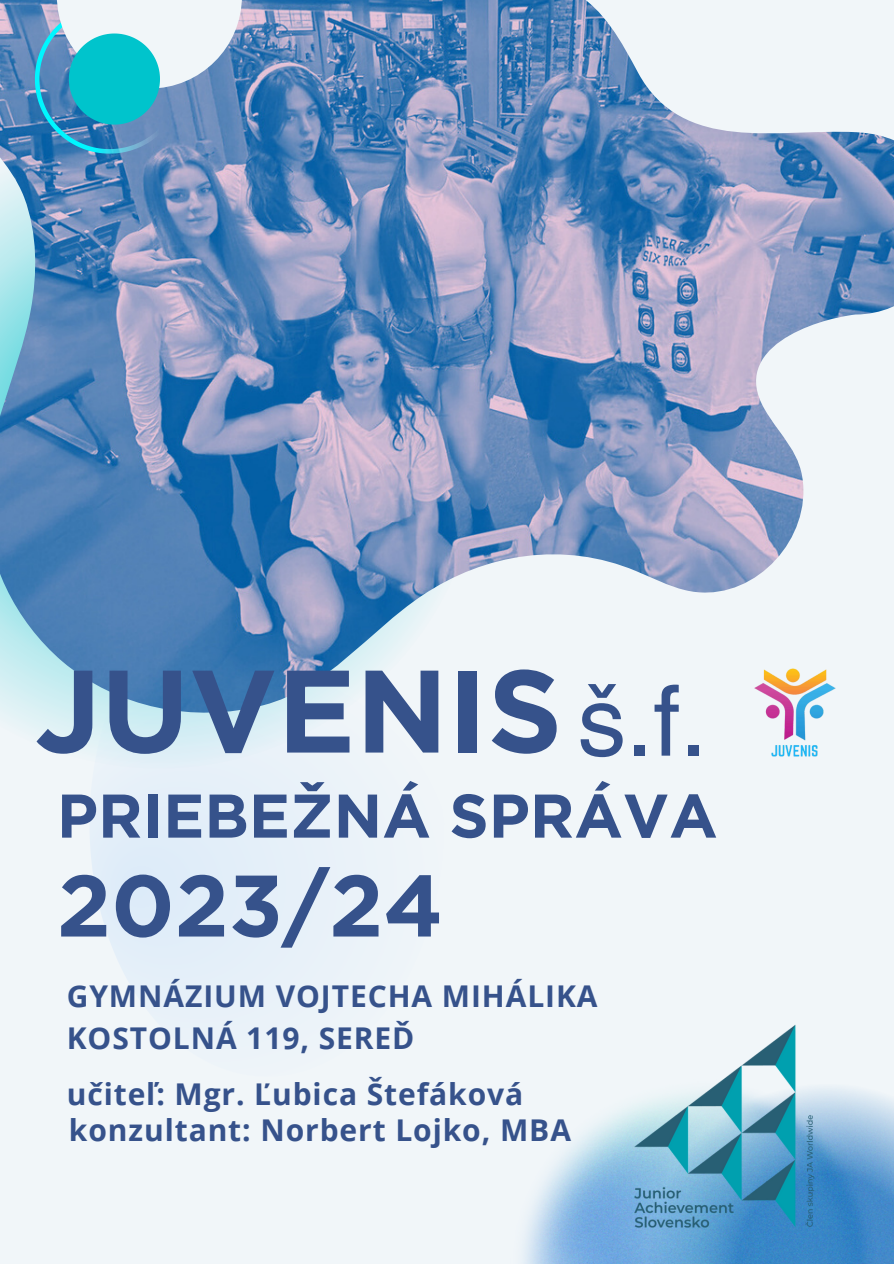
<style>
.page{position:relative;width:894px;height:1264px;background:#fff}
.page>*{position:absolute;margin:0;border:0;box-sizing:border-box;transform-origin:0 0}
.t1{font:700 117px "Gotham";color:#36528b}
.t2{font:97.5px "Helvetica World";color:#36528b}
.t3{font:700 87px "Gotham";color:#36528b}
.t4{font:700 61.5px "Gotham";color:#36528b}
.t5{font:700 30px/41.7px "Open Sans";letter-spacing:.03em;color:#36528b}
</style>
<div class="page">
<div style="left:0;top:0;width:893px;height:1263px;background:#f1f6f9"></div>
<div style="left:90px;top:768px;width:212px;height:231px;background:#e4eff9"></div>
<svg style="left:6px;top:714px;width:317px;height:54px;fill:#e1f0f7"></svg>
<img style="left:0;top:0;width:893px;height:714px">
<img style="left:523px;top:1094px;width:370px;height:169px">
<svg style="left:57px;top:0;width:185px;height:89px"></svg>
<svg style="left:35px;top:4px;width:149px;height:150px"></svg>
<img style="left:575px;top:1025px;width:298px;height:238px">
<img style="left:737px;top:654px;width:114px;height:103px">
<p class="t1" style="left:35px;top:640px;width:529px">JUVENIS</p>
<p class="t2" style="left:577px;top:664px;width:131px">š.f.</p>
<h2 class="t4" style="left:57px;top:778px;width:662px">PRIEBEŽNÁ SPRÁVA</h2>
<h5 class="t3" style="left:57px;top:853px;width:388px">2023/24</h5>
<h1 class="t5" style="left:67px;top:974px;width:532px">GYMNÁZIUM VOJTECHA MIHÁLIKA<br>KOSTOLNÁ 119, SEREĎ</h1>
<h4 class="t5" style="left:67px;top:1072px;width:458px">učiteľ: Mgr. Ľubica Štefáková</h4>
<h3 class="t5" style="left:69px;top:1108px;width:503px">konzultant: Norbert Lojko, MBA</h3>
</div>
